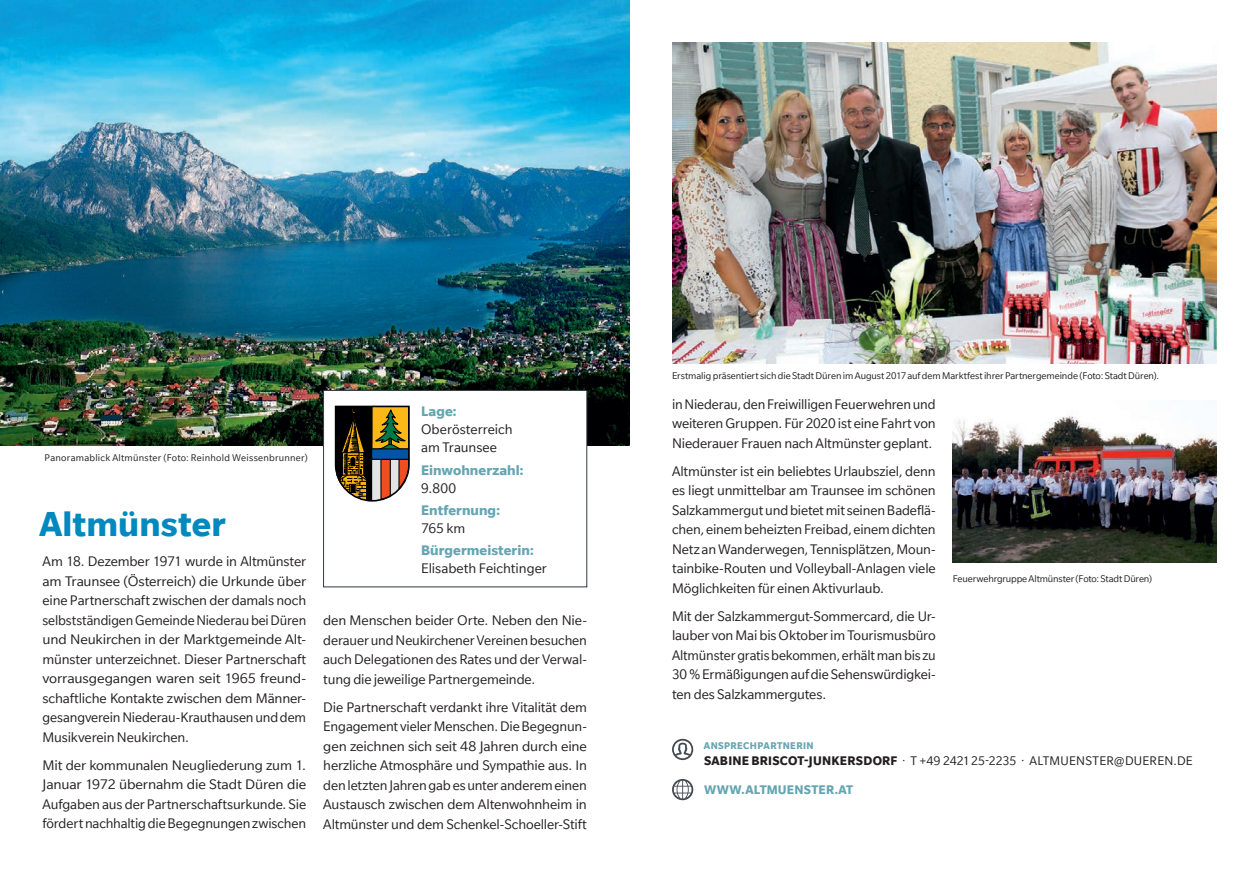
<style>
.page{position:relative;width:1259px;height:893px;background:#fff}
.page>*{position:absolute;margin:0;border:0;box-sizing:border-box;transform-origin:0 0}
.t1{font:700 37.5px "Slate";letter-spacing:.005em;color:#0089bf}
.t2{font:15px/19.5px "Slate";letter-spacing:-.01em;color:#231f20;text-align:justify}
.t3{font:700 15px "Slate";letter-spacing:.005em;color:#63a6b2}
.t4{font:13.5px "Slate";letter-spacing:.02em;color:#231f20}
.t5{font:700 13.5px "Slate";letter-spacing:.015em;color:#63a6b2}
.t6{font:10.5px "Slate";letter-spacing:-.005em;color:#231f20}
.t7{font:10.5px "Slate";letter-spacing:.025em;color:#231f20}
.t8{font:700 10.5px "Slate";letter-spacing:.035em;color:#63a6b2}
.s1{font-weight:700}
</style>
<div class="page">
<img style="left:0;top:0;width:629px;height:446px">
<div style="left:323px;top:390px;width:264px;height:197px;background:#fff"></div>
<div style="left:323px;top:390px;width:264px;height:197px;border:1px solid #313940"></div>
<img style="left:952px;top:401px;width:264px;height:162px">
<img style="left:672px;top:43px;width:544px;height:321px">
<svg style="left:335px;top:406px;width:75px;height:96px;background:#705e3b"></svg>
<svg style="left:672px;top:739px;width:22px;height:21px"></svg>
<svg style="left:672px;top:779px;width:21px;height:21px"></svg>
<p class="t7" style="left:45px;top:452px;width:265px">Panoramablick Altmünster (Foto: Reinhold Weissenbrunner)</p>
<h1 class="t1" style="left:39px;top:503px;width:188px">Altmünster</h1>
<p class="t2" style="left:43px;top:552px;width:265px">Am 18. Dezember 1971 wurde in Altmünster am Traunsee (Österreich) die Urkunde über eine Partnerschaft zwischen der damals noch selbstständigen Gemeinde Niederau bei Düren und Neukirchen in der Marktgemeinde Alt&shy;münster unterzeichnet. Dieser Partnerschaft vorrausgegangen waren seit 1965 freund&shy;schaftliche Kontakte zwischen dem Männer&shy;gesangverein Niederau-Krauthausen und dem Musikverein Neukirchen.</p>
<p class="t2" style="left:43px;top:755px;width:265px">Mit der kommunalen Neugliederung zum 1.<br>Januar 1972 übernahm die Stadt Düren die Aufgaben aus der Partnerschaftsurkunde. Sie fördert nachhaltig die Begegnungen zwischen</p>
<p class="t3" style="left:421px;top:403px;width:37px">Lage:</p>
<p class="t2" style="left:421px;top:421px;width:93px;line-height:18px">Oberösterreich am Traunsee</p>
<p class="t3" style="left:421px;top:462px;width:104px">Einwohnerzahl:</p>
<p class="t2" style="left:421px;top:478px;width:36px">9.800</p>
<p class="t3" style="left:421px;top:502px;width:81px">Entfernung:</p>
<p class="t2" style="left:421px;top:518px;width:46px">765 km</p>
<p class="t3" style="left:421px;top:542px;width:114px">Bürgermeisterin:</p>
<p class="t2" style="left:421px;top:559px;width:127px">Elisabeth Feichtinger</p>
<p class="t2" style="left:323px;top:610px;width:265px">den Menschen beider Orte. Neben den Nie&shy;derauer und Neukirchener Vereinen besuchen auch Delegationen des Rates und der Verwal&shy;tung die jeweilige Partnergemeinde.</p>
<p class="t2" style="left:323px;top:697px;width:265px">Die Partnerschaft verdankt ihre Vitalität dem Engagement vieler Menschen. Die Begegnun&shy;gen zeichnen sich seit 48 Jahren durch eine herzliche Atmosphäre und Sympathie aus. In den letzten Jahren gab es unter anderem einen Austausch zwischen dem Altenwohnheim in Altmünster und dem Schenkel-Schoeller-Stift</p>
<p class="t6" style="left:672px;top:370px;width:489px">Erstmalig präsentiert sich die Stadt Düren im August 2017 auf dem Marktfest ihrer Partnergemeinde (Foto: Stadt Düren).</p>
<p class="t2" style="left:672px;top:394px;width:265px">in Niederau, den Freiwilligen Feuerwehren und weiteren Gruppen. Für 2020 ist eine Fahrt von Niederauer Frauen nach Altmünster geplant.</p>
<p class="t2" style="left:672px;top:461px;width:265px">Altmünster ist ein beliebtes Urlaubsziel, denn es liegt unmittelbar am Traunsee im schönen Salzkammergut und bietet mit seinen Badeflä&shy;chen, einem beheizten Freibad, einem dichten Netz an Wanderwegen, Tennisplätzen, Moun&shy;tainbike-Routen und Volleyball-Anlagen viele Möglichkeiten für einen Aktivurlaub.</p>
<p class="t2" style="left:672px;top:606px;width:265px">Mit der Salzkammergut-Sommercard, die Ur&shy;lauber von Mai bis Oktober im Tourismusbüro Altmünster gratis bekommen, erhält man bis zu 30 % Ermäßigungen auf die Sehenswürdigkei&shy;ten des Salzkammergutes.</p>
<p class="t8" style="left:704px;top:739px;width:111px">ANSPRECHPARTNERIN</p>
<p class="t6" style="left:952px;top:573px;width:201px">Feuerwehrgruppe Altmünster (Foto: Stadt Düren)</p>
<p class="t4" style="left:704px;top:753px;width:490px"><span class="s1">SABINE BRISCOT-JUNKERSDORF</span> · T +49 2421 25-2235 · ALTMUENSTER@DUEREN.DE</p>
<p class="t5" style="left:704px;top:783px;width:151px">WWW.ALTMUENSTER.AT</p>
</div>
